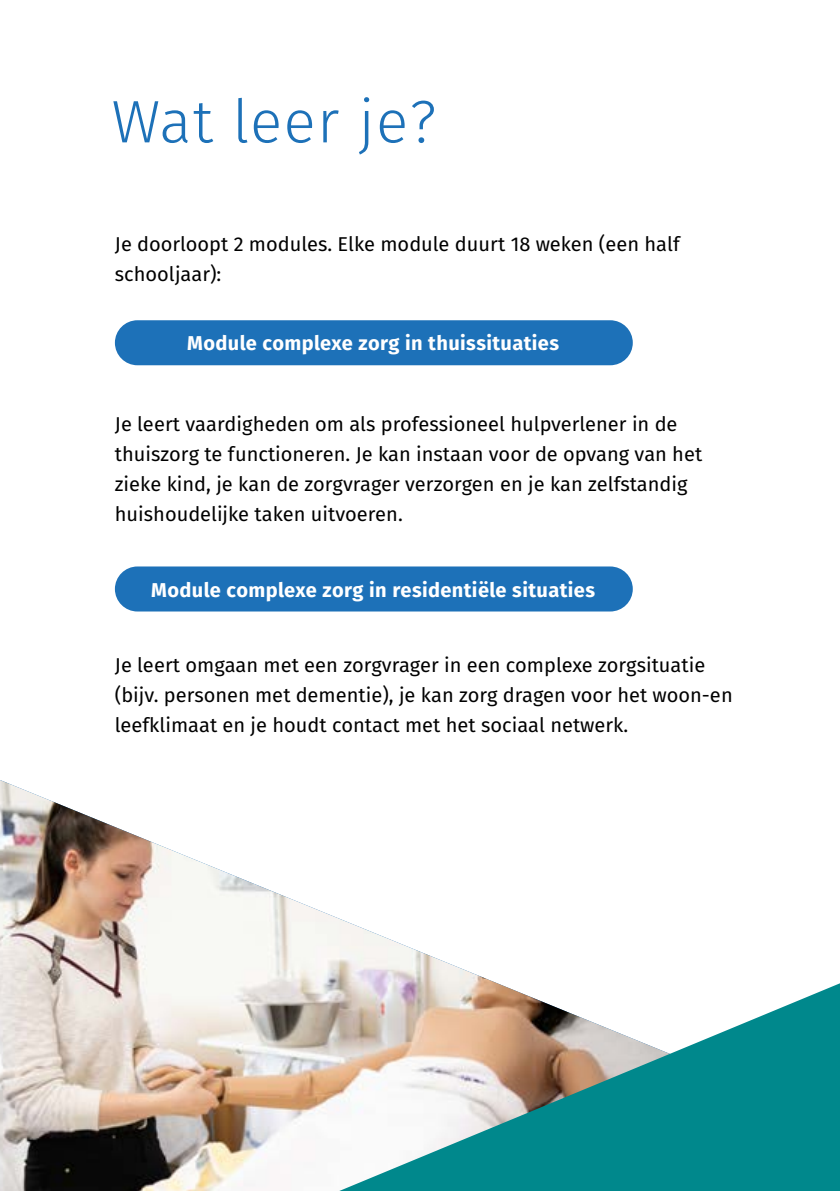
<style>
.page{position:relative;width:840px;height:1191px;background:#fff}
.page>*{position:absolute;margin:0;border:0;box-sizing:border-box;transform-origin:0 0}
.t1{font:300 60px "Fira Sans";letter-spacing:.02em;color:#1d71b8}
.t2{font:20px/30px "Fira Sans";color:#000}
.t3{font:700 20px "Fira Sans";letter-spacing:.02em;color:#fff}
</style>
<div class="page">
<div style="left:115px;top:320px;width:517px;height:45px;background:#1d71b8;border-radius:22px"></div>
<div style="left:115px;top:566px;width:517px;height:45px;background:#1d71b8;border-radius:22px"></div>
<img style="left:0;top:780px;width:497px;height:411px">
<svg style="left:339px;top:983px;width:500px;height:208px"></svg>
<h1 class="t1" style="left:111px;top:79px;width:326px">Wat leer je?</h1>
<p class="t2" style="left:115px;top:229px;width:566px">Je doorloopt 2 modules. Elke module duurt 18 weken (een half schooljaar):</p>
<p class="t3" style="left:187px;top:329px;width:373px">Module complexe zorg in thuissituaties</p>
<p class="t2" style="left:115px;top:409px;width:588px">Je leert vaardigheden om als professioneel hulpverlener in de thuiszorg te functioneren. Je kan instaan voor de opvang van het zieke kind, je kan de zorgvrager verzorgen en je kan zelfstandig huishoudelijke taken uitvoeren.</p>
<p class="t3" style="left:151px;top:575px;width:445px">Module complexe zorg in residentiële situaties</p>
<p class="t2" style="left:115px;top:649px;width:619px">Je leert omgaan met een zorgvrager in een complexe zorgsituatie (bijv. personen met dementie), je kan zorg dragen voor het woon-en leefklimaat en je houdt contact met het sociaal netwerk.</p>
</div>
